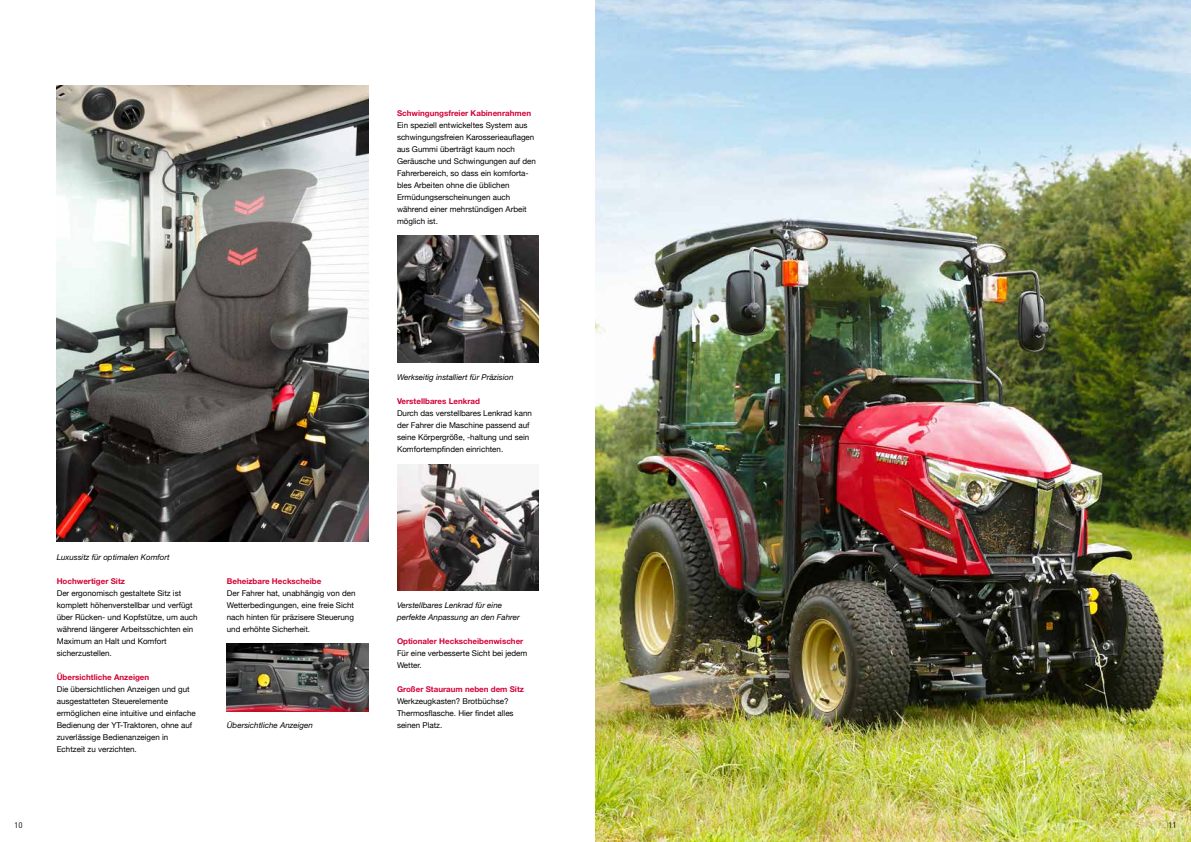
<style>
.page{position:relative;width:1191px;height:842px;background:#fff}
.page>*{position:absolute;margin:0;border:0;box-sizing:border-box;transform-origin:0 0}
.t1{font:8px/12px "Helvetica Neue";color:#000}
.t2{font:700 8px "Helvetica Neue LT Std";color:#d40037}
.t3{font:italic 8px/12px "Helvetica Neue LT Std";color:#000}
.t4{font:8px "DIN Pro";color:#000}
</style>
<div class="page">
<img style="left:595px;top:0;width:596px;height:842px">
<img style="left:57px;top:85px;width:312px;height:456px">
<img style="left:227px;top:644px;width:141px;height:67px">
<img style="left:397px;top:236px;width:142px;height:127px">
<img style="left:397px;top:464px;width:142px;height:127px">
<p class="t2" style="left:397px;top:108px;width:136px">Schwingungsfreier Kabinenrahmen</p>
<p class="t1" style="left:397px;top:119px;width:140px">Ein speziell entwickeltes System aus schwingungsfreien Karosserieauflagen aus Gummi überträgt kaum noch<br>Geräusche und Schwingungen auf den<br>Fahrerbereich, so dass ein komforta&shy;bles Arbeiten ohne die üblichen<br>Ermüdungserscheinungen auch während einer mehrstündigen Arbeit möglich ist.</p>
<p class="t3" style="left:397px;top:371px;width:118px">Werkseitig installiert für Präzision</p>
<p class="t3" style="left:57px;top:551px;width:114px">Luxussitz für optimalen Komfort</p>
<p class="t2" style="left:57px;top:576px;width:70px">Hochwertiger Sitz</p>
<p class="t1" style="left:57px;top:587px;width:142px">Der ergonomisch gestaltete Sitz ist komplett höhenverstellbar und verfügt über Rücken- und Kopfstütze, um auch während längerer Arbeitsschichten ein Maximum an Halt und Komfort sicherzustellen.</p>
<p class="t2" style="left:57px;top:672px;width:94px">Übersichtliche Anzeigen</p>
<p class="t1" style="left:57px;top:683px;width:141px">Die übersichtlichen Anzeigen und gut ausgestatteten Steuerelemente ermöglichen eine intuitive und einfache Bedienung der YT-Traktoren, ohne auf zuverlässige Bedienanzeigen in Echtzeit zu verzichten.</p>
<p class="t2" style="left:227px;top:576px;width:96px">Beheizbare Heckscheibe</p>
<p class="t1" style="left:227px;top:587px;width:130px">Der Fahrer hat, unabhängig von den Wetterbedingungen, eine freie Sicht nach hinten für präzisere Steuerung und erhöhte Sicherheit.</p>
<p class="t3" style="left:227px;top:719px;width:87px">Übersichtliche Anzeigen</p>
<p class="t2" style="left:397px;top:396px;width:84px">Verstellbares Lenkrad</p>
<p class="t1" style="left:397px;top:407px;width:136px">Durch das verstellbares Lenkrad kann der Fahrer die Maschine passend auf seine Körpergröße, -haltung und sein Komfortempfinden einrichten.</p>
<p class="t3" style="left:397px;top:599px;width:124px">Verstellbares Lenkrad für eine perfekte Anpassung an den Fahrer</p>
<p class="t2" style="left:397px;top:636px;width:128px">Optionaler Heckscheibenwischer</p>
<p class="t1" style="left:397px;top:647px;width:132px">Für eine verbesserte Sicht bei jedem<br>Wetter.</p>
<p class="t2" style="left:397px;top:684px;width:128px">Großer Stauraum neben dem Sitz</p>
<p class="t1" style="left:397px;top:695px;width:118px">Werkzeugkasten? Brotbüchse?<br>Thermosflasche. Hier findet alles seinen Platz.</p>
<p class="t4" style="left:14px;top:820px;width:10px">10</p>
<p class="t4" style="left:1168px;top:820px;width:10px">11</p>
</div>
